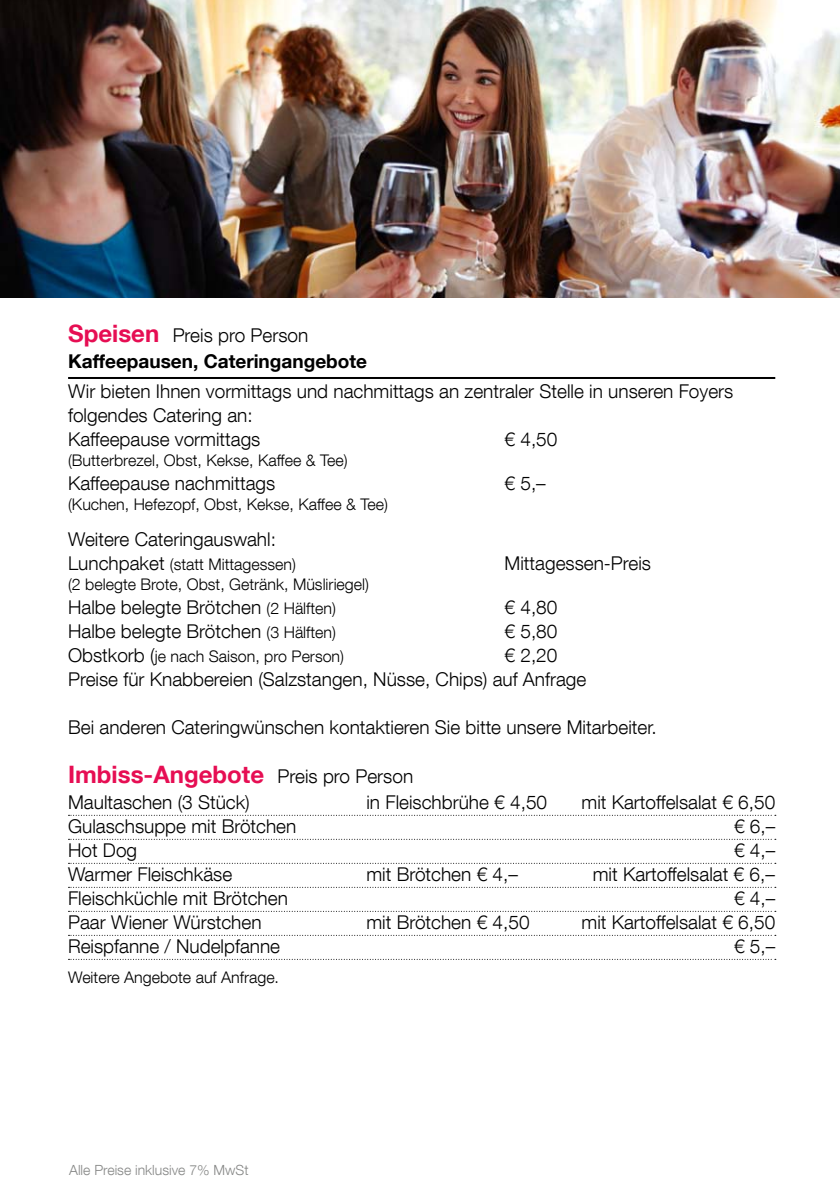
<style>
.page{position:relative;width:840px;height:1191px;background:#fff}
.page>*{position:absolute;margin:0;border:0;box-sizing:border-box;transform-origin:0 0}
.t1{font:700 24px "Helvetica Neue LT Com";color:#e60e53}
.t2{font:300 19px/24px "Helvetica Neue LT Com";color:#000}
.t3{font:700 19px "Helvetica Neue LT Com";color:#000}
.t4{font:300 16px "Helvetica Neue LT Com";color:#000}
.t5{font:300 14px "Helvetica Neue LT Com";color:#868786}
.s1{font-weight:700;font-size:24px;color:#e60e53}
.s2{font-size:19px}
.s3{font-size:16px}
.s4{font-weight:300;font-size:19px;color:#000}
</style>
<div class="page">
<hr style="left:68px;top:377px;width:706px;height:2px;background:#000">
<svg style="left:68px;top:815px;width:707px;height:1px"></svg>
<svg style="left:68px;top:839px;width:707px;height:1px"></svg>
<svg style="left:68px;top:863px;width:707px;height:1px"></svg>
<svg style="left:68px;top:887px;width:707px;height:1px"></svg>
<svg style="left:68px;top:911px;width:707px;height:1px"></svg>
<svg style="left:68px;top:935px;width:707px;height:1px"></svg>
<svg style="left:68px;top:959px;width:707px;height:1px"></svg>
<img style="left:0;top:0;width:839px;height:298px">
<p class="t2" style="left:68px;top:323px;width:241px"><span class="s1">Speisen</span> Preis pro Person</p>
<p class="t3" style="left:68px;top:350px;width:300px">Kaffeepausen, Cateringangebote</p>
<p class="t2" style="left:68px;top:379px;width:666px">Wir bieten Ihnen vormittags und nachmittags an zentraler Stelle in unseren Foyers folgendes Catering an:<br>Kaffeepause vormittags</p>
<p class="t2" style="left:504px;top:427px;width:54px">€ 4,50</p>
<p class="t4" style="left:68px;top:451px;width:281px">(Butterbrezel, Obst, Kekse, Kaffee &amp; Tee)</p>
<p class="t2" style="left:68px;top:471px;width:208px">Kaffeepause nachmittags</p>
<p class="t2" style="left:504px;top:471px;width:43px">€ 5,–</p>
<p class="t4" style="left:68px;top:495px;width:321px">(Kuchen, Hefezopf, Obst, Kekse, Kaffee &amp; Tee)</p>
<p class="t2" style="left:68px;top:526px;width:209px">Weitere Cateringauswahl:</p>
<p class="t4" style="left:68px;top:554px;width:229px"><span class="s2">Lunchpaket</span> (statt Mittagessen)</p>
<p class="t2" style="left:504px;top:550px;width:148px">Mittagessen-Preis</p>
<p class="t4" style="left:68px;top:574px;width:302px">(2 belegte Brote, Obst, Getränk, Müsliriegel)</p>
<p class="t2" style="left:68px;top:594px;width:269px">Halbe belegte Brötchen <span class="s3">(2 Hälften)</span></p>
<p class="t2" style="left:504px;top:594px;width:54px">€ 4,80</p>
<p class="t2" style="left:68px;top:618px;width:269px">Halbe belegte Brötchen <span class="s3">(3 Hälften)</span></p>
<p class="t2" style="left:504px;top:618px;width:54px">€ 5,80</p>
<p class="t4" style="left:68px;top:646px;width:277px"><span class="s2">Obstkorb (</span>je nach Saison, pro Person)</p>
<p class="t2" style="left:68px;top:642px;width:519px;text-indent:436px">€ 2,20<br>Preise für Knabbereien (Salzstangen, Nüsse, Chips) auf Anfrage</p>
<p class="t2" style="left:68px;top:714px;width:590px">Bei anderen Cateringwünschen kontaktieren Sie bitte unsere Mitarbeiter.</p>
<p class="t1" style="left:68px;top:759px;width:346px">Imbiss-Angebote <span class="s4">Preis pro Person</span></p>
<p class="t2" style="left:68px;top:790px;width:183px">Maultaschen (3 Stück)</p>
<p class="t2" style="left:366px;top:790px;width:182px">in Fleischbrühe € 4,50</p>
<p class="t2" style="left:581px;top:790px;width:195px">mit Kartoffelsalat € 6,50</p>
<p class="t2" style="left:68px;top:814px;width:230px">Gulaschsuppe mit Brötchen</p>
<p class="t2" style="left:733px;top:814px;width:43px">€ 6,–</p>
<p class="t2" style="left:68px;top:838px;width:70px">Hot Dog</p>
<p class="t2" style="left:733px;top:838px;width:43px">€ 4,–</p>
<p class="t2" style="left:68px;top:862px;width:165px">Warmer Fleischkäse</p>
<p class="t2" style="left:366px;top:862px;width:153px">mit Brötchen € 4,–</p>
<p class="t2" style="left:592px;top:862px;width:183px">mit Kartoffelsalat € 6,–</p>
<p class="t2" style="left:68px;top:886px;width:221px">Fleischküchle mit Brötchen</p>
<p class="t2" style="left:733px;top:886px;width:43px">€ 4,–</p>
<p class="t2" style="left:68px;top:910px;width:195px">Paar Wiener Würstchen</p>
<p class="t2" style="left:366px;top:910px;width:164px">mit Brötchen € 4,50</p>
<p class="t2" style="left:581px;top:910px;width:195px">mit Kartoffelsalat € 6,50</p>
<p class="t2" style="left:68px;top:934px;width:213px">Reispfanne / Nudelpfanne</p>
<p class="t2" style="left:733px;top:934px;width:43px">€ 5,–</p>
<p class="t4" style="left:68px;top:967px;width:212px">Weitere Angebote auf Anfrage.</p>
<p class="t5" style="left:69px;top:1161px;width:181px">Alle Preise inklusive 7% MwSt</p>
</div>
